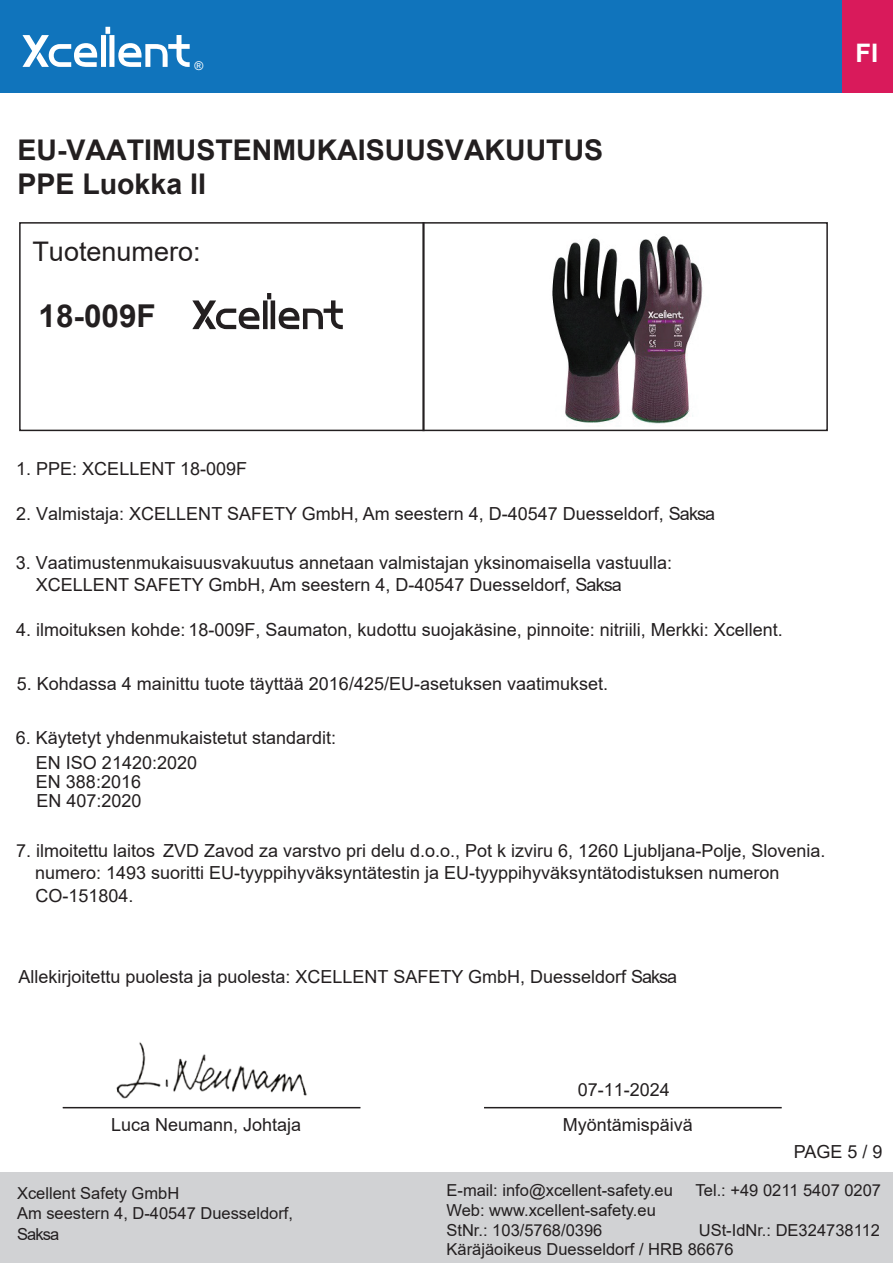
<style>
.page{position:relative;width:893px;height:1263px;background:#fff}
.page>*{position:absolute;margin:0;border:0;box-sizing:border-box;transform-origin:0 0}
.t1{font:700 31.5px "Arial";color:#231f20}
.t2{font:700 28.5px/34.2px "Arial";color:#231f20}
.t3{font:27px "Arial";color:#231f20}
.t4{font:700 25.5px "Arial";color:#fff}
.t5{font:18px/22.4px "Arial";color:#231f20}
.t6{font:16.5px/19.8px "Arial";color:#231f20}
.t7{font:12px "Arial";color:#fff}
</style>
<div class="page">
<div style="left:1px;top:0;width:892px;height:92px;background:#1074bc"></div>
<svg style="left:22px;top:27px;width:168px;height:40px"></svg>
<div style="left:842px;top:1px;width:51px;height:92px;background:#d91a5b"></div>
<div style="left:19px;top:222px;width:406px;height:209px;border:2px solid #231f20"></div>
<div style="left:422px;top:222px;width:406px;height:209px;border:2px solid #231f20"></div>
<img style="left:552px;top:236px;width:151px;height:188px">
<svg style="left:192px;top:293px;width:151px;height:36px"></svg>
<div style="left:0;top:1172px;width:893px;height:90px;background:#d1d2d4"></div>
<hr style="left:63px;top:1107px;width:297px;height:1px;background:#231f20">
<hr style="left:484px;top:1107px;width:298px;height:1px;background:#231f20">
<img style="left:100px;top:1042px;width:223px;height:67px">
<p class="t7" style="left:194px;top:57px;width:10px">®</p>
<h2 class="t2" style="left:17px;top:133px;width:587px">EU-VAATIMUSTENMUKAISUUSVAKUUTUS<br>PPE Luokka II</h2>
<h3 class="t3" style="left:32px;top:233px;width:170px">Tuotenumero:</h3>
<h1 class="t1" style="left:38px;top:293px;width:119px">18-009F</h1>
<h3 class="t4" style="left:855px;top:35px;width:24px">FI</h3>
<p class="t5" style="left:16px;top:458px;width:232px">1. PPE: XCELLENT 18-009F</p>
<p class="t5" style="left:16px;top:502px;width:700px">2. Valmistaja: XCELLENT SAFETY GmbH, Am seestern 4, D-40547 Duesseldorf, Saksa</p>
<p class="t5" style="left:36px;top:552px;width:638px;line-height:21.6px;text-indent:-20px">3. Vaatimustenmukaisuusvakuutus annetaan valmistajan yksinomaisella vastuulla:<br>XCELLENT SAFETY GmbH, Am seestern 4, D-40547 Duesseldorf, Saksa</p>
<p class="t5" style="left:16px;top:618px;width:768px">4. ilmoituksen kohde: 18-009F, Saumaton, kudottu suojakäsine, pinnoite: nitriili, Merkki: Xcellent.</p>
<p class="t5" style="left:17px;top:672px;width:593px">5. Kohdassa 4 mainittu tuote täyttää 2016/425/EU-asetuksen vaatimukset.</p>
<p class="t5" style="left:36px;top:726px;width:302px;line-height:24.6px;text-indent:-20px">6. Käytetyt yhdenmukaistetut standardit:<br>EN ISO 21420:2020</p>
<p class="t5" style="left:36px;top:770px;width:107px">EN 388:2016</p>
<p class="t5" style="left:36px;top:789px;width:107px">EN 407:2020</p>
<p class="t5" style="left:35px;top:839px;width:792px;text-indent:-19px">7. ilmoitettu laitos ZVD Zavod za varstvo pri delu d.o.o., Pot k izviru 6, 1260 Ljubljana-Polje, Slovenia. numero: 1493 suoritti EU-tyyppihyväksyntätestin ja EU-tyyppihyväksyntätodistuksen numeron<br>CO-151804.</p>
<p class="t5" style="left:18px;top:965px;width:660px">Allekirjoitettu puolesta ja puolesta: XCELLENT SAFETY GmbH, Duesseldorf Saksa</p>
<p class="t5" style="left:578px;top:1078px;width:94px">07-11-2024</p>
<p class="t5" style="left:111px;top:1113px;width:192px">Luca Neumann, Johtaja</p>
<p class="t5" style="left:563px;top:1114px;width:132px">Myöntämispäivä</p>
<p class="t6" style="left:17px;top:1183px;width:278px">Xcellent Safety GmbH<br>Am seestern 4, D-40547 Duesseldorf,</p>
<p class="t6" style="left:17px;top:1224px;width:44px">Saksa</p>
<p class="t5" style="left:794px;top:1141px;width:90px">PAGE 5 / 9</p>
<p class="t6" style="left:446px;top:1180px;width:228px">E-mail: info@xcellent-safety.eu</p>
<p class="t6" style="left:696px;top:1180px;width:187px">Tel.: +49 0211 5407 0207</p>
<p class="t6" style="left:446px;top:1200px;width:211px">Web: www.xcellent-safety.eu<br>StNr.: 103/5768/0396</p>
<p class="t6" style="left:446px;top:1220px;width:435px;text-indent:252px">USt-IdNr.: DE324738112<br>Käräjäoikeus Duesseldorf / HRB 86676</p>
</div>
